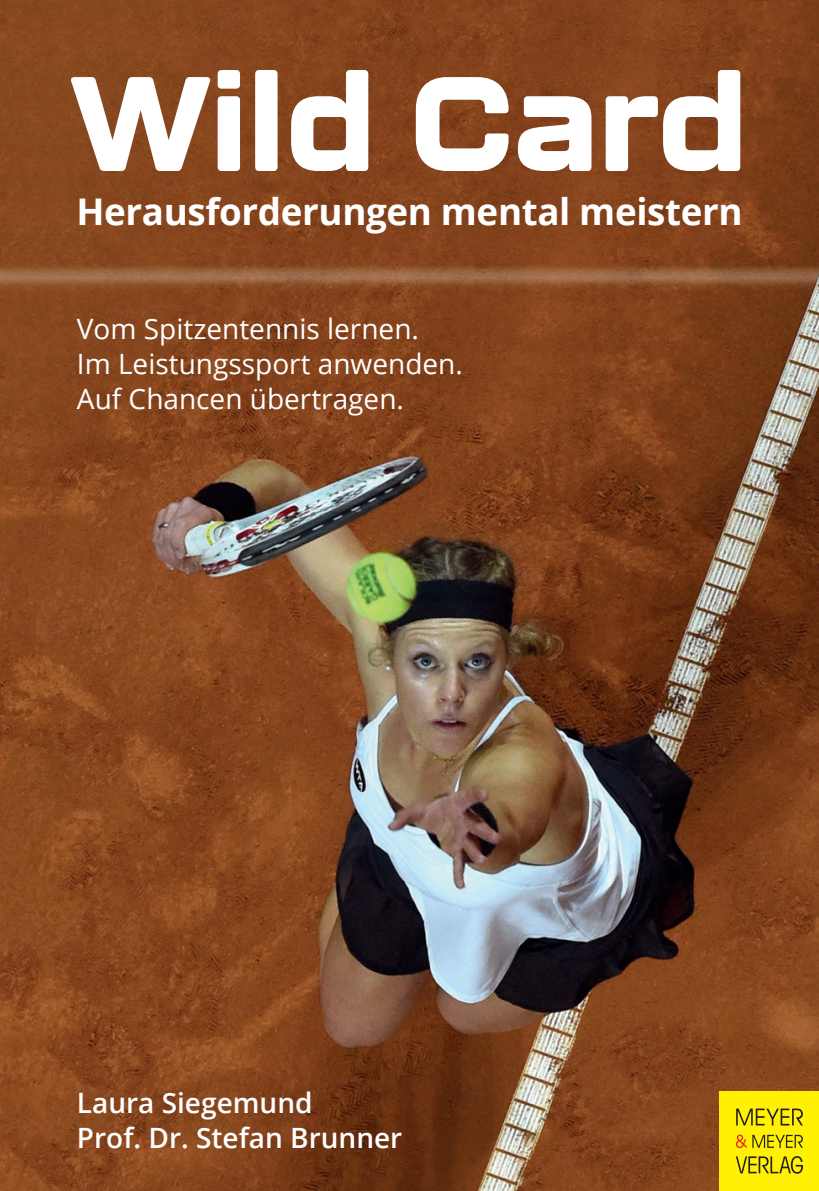
<style>
.page{position:relative;width:819px;height:1191px;background:#fff}
.page>*{position:absolute;margin:0;border:0;box-sizing:border-box;transform-origin:0 0}
.t1{font:800 133px "Kallisto";color:#fff}
.t2{font:700 36.75px "Open Sans";letter-spacing:-.01em;color:#fff}
.t3{font:28px "Open Sans";color:#fff}
.t4{font:600 28px "Open Sans";color:#fff}
</style>
<div class="page">
<img style="left:0;top:0;width:819px;height:1191px">
<div style="left:719px;top:1091px;width:100px;height:100px;background:#fff101"></div>
<svg style="left:736px;top:1108px;width:66px;height:17px"></svg>
<svg style="left:735px;top:1134px;width:67px;height:14px"></svg>
<svg style="left:736px;top:1156px;width:66px;height:17px"></svg>
<p class="t1" style="left:71px;top:41px;width:678px">Wild Card</p>
<p class="t2" style="left:76px;top:186px;width:667px">Herausforderungen mental meistern</p>
<p class="t3" style="left:77px;top:310px;width:343px">Vom Spitzentennis lernen.</p>
<p class="t3" style="left:77px;top:345px;width:387px">Im Leistungssport anwenden.</p>
<p class="t3" style="left:77px;top:380px;width:328px">Auf Chancen übertragen.</p>
<p class="t4" style="left:77px;top:1083px;width:237px">Laura Siegemund</p>
<p class="t4" style="left:77px;top:1118px;width:327px">Prof. Dr. Stefan Brunner</p>
</div>
